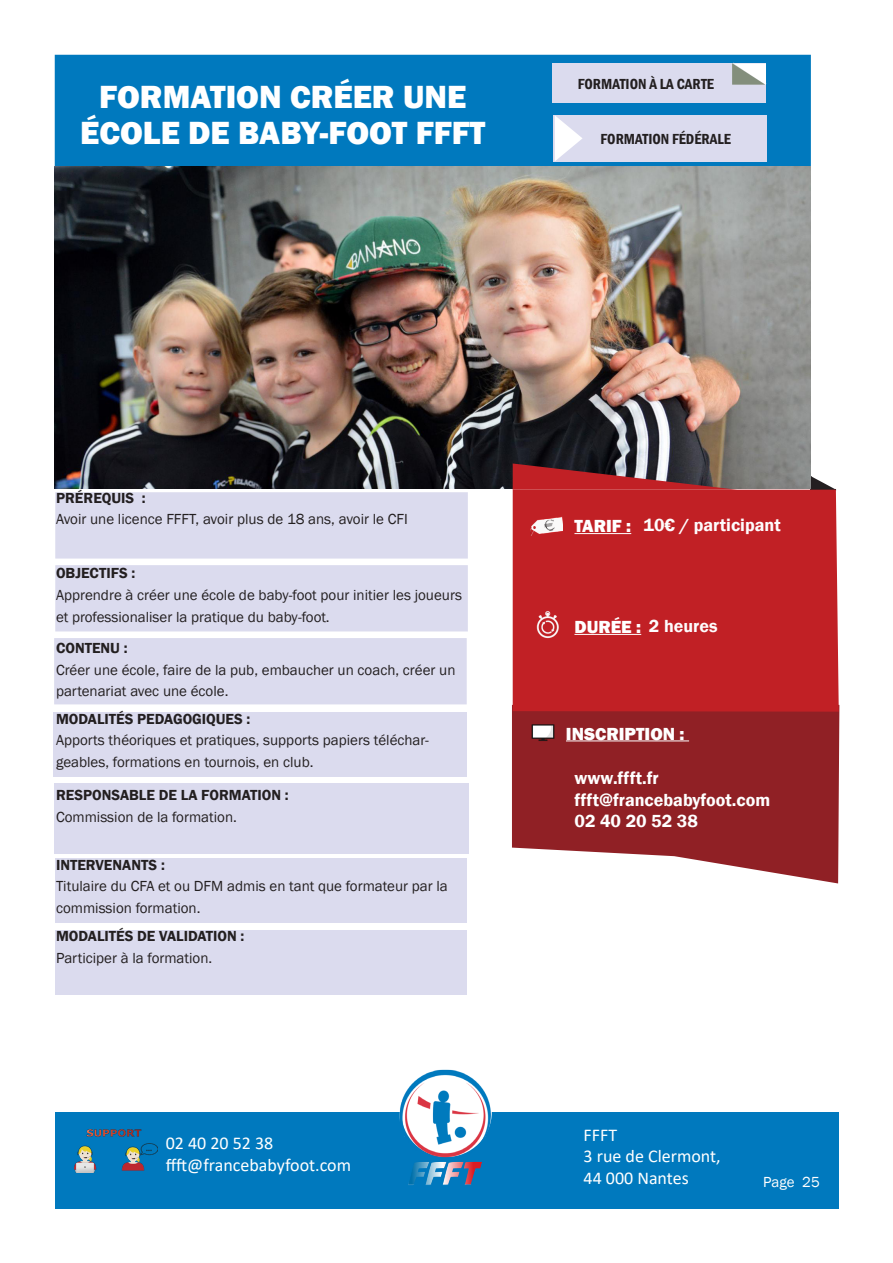
<style>
.page{position:relative;width:893px;height:1263px;background:#fff}
.page>*{position:absolute;margin:0;border:0;box-sizing:border-box;transform-origin:0 0}
.Titre_formations{font:800 33px/36px "Franklin Gothic";color:#fff;text-align:center}
.t1{font:18px/21.6px "Calibri";color:#fff}
.t2{font:600 18px/21.6px "Franklin Gothic";color:#fff}
.t3{font:600 18px "Franklin Gothic";color:#fefcfd}
.t4{font:800 18px "Franklin Gothic";color:#fff}
.Ecriture_normale{font:15px/21.6px "Franklin Gothic";color:#231f20}
.t5{font:600 15px "Franklin Gothic";color:#231f20}
.t6{font:600 condensed 15px "Franklin Gothic";color:#231f20}
.Ecriture_normale-2{font:15px "Franklin Gothic";color:#fff}
.s1{font-weight:800;color:#fff}
</style>
<div class="page">
<div style="left:55px;top:1112px;width:783px;height:96px;background:#0079be"></div>
<img style="left:75px;top:1129px;width:83px;height:44px">
<div style="left:55px;top:55px;width:756px;height:111px;background:#0079be"></div>
<div style="left:55px;top:565px;width:413px;height:66px;background:#dbdbee"></div>
<div style="left:54px;top:712px;width:413px;height:65px;background:#dbdbee"></div>
<div style="left:55px;top:783px;width:414px;height:70px;background:#dbdbee"></div>
<div style="left:55px;top:858px;width:412px;height:65px;background:#dbdbee"></div>
<svg style="left:809px;top:476px;width:28px;height:14px"></svg>
<img style="left:399px;top:1069px;width:93px;height:116px">
<svg style="left:512px;top:705px;width:327px;height:178px;background:#9e3d41"></svg>
<hr style="left:566px;top:740px;width:123px;height:1px;background:#fff">
<div style="left:513px;top:490px;width:326px;height:222px;background:#c12025"></div>
<hr style="left:574px;top:533px;width:57px;height:1px;background:#fff">
<hr style="left:574px;top:634px;width:67px;height:1px;background:#fff">
<img style="left:531px;top:515px;width:32px;height:20px">
<svg style="left:544px;top:519px;width:11px;height:12px"></svg>
<img style="left:532px;top:609px;width:31px;height:31px">
<img style="left:531px;top:720px;width:24px;height:26px">
<div style="left:55px;top:492px;width:413px;height:66px;background:#dbdbee"></div>
<div style="left:552px;top:63px;width:213px;height:40px;background:#dbdbee"></div>
<div style="left:553px;top:115px;width:214px;height:46px;background:#dbdbee"></div>
<svg style="left:555px;top:116px;width:27px;height:45px"></svg>
<div style="left:54px;top:638px;width:413px;height:66px;background:#dbdbee"></div>
<div style="left:56px;top:930px;width:411px;height:64px;background:#dbdbee"></div>
<svg style="left:732px;top:62px;width:35px;height:23px"></svg>
<img style="left:54px;top:166px;width:757px;height:323px">
<svg style="left:511px;top:460px;width:251px;height:30px;background:#834346"></svg>
<p class="Titre_formations" style="left:80px;top:79px;width:407px">FORMATION CRÉER UNE<br>ÉCOLE DE BABY-FOOT FFFT</p>
<p class="t6" style="left:578px;top:74px;width:138px">FORMATION À LA CARTE</p>
<p class="t6" style="left:600px;top:129px;width:132px">FORMATION FÉDÉRALE</p>
<p class="t5" style="left:56px;top:488px;width:91px">PRÉREQUIS :</p>
<p class="Ecriture_normale" style="left:56px;top:509px;width:353px">Avoir une licence FFFT, avoir plus de 18 ans, avoir le CFI</p>
<p class="t5" style="left:56px;top:564px;width:81px">OBJECTIFS :</p>
<p class="Ecriture_normale" style="left:56px;top:584px;width:407px">Apprendre à créer une école de baby-foot pour initier les joueurs et professionaliser la pratique du baby-foot.</p>
<p class="t5" style="left:56px;top:639px;width:73px">CONTENU :</p>
<p class="Ecriture_normale" style="left:56px;top:659px;width:401px">Créer une école, faire de la pub, embaucher un coach, créer un partenariat avec une école.</p>
<p class="t5" style="left:56px;top:709px;width:196px">MODALITÉS PEDAGOGIQUES :</p>
<p class="Ecriture_normale" style="left:56px;top:730px;width:374px">Apports théoriques et pratiques, supports papiers téléchar&shy;geables, formations en tournois, en club.</p>
<p class="t5" style="left:56px;top:786px;width:234px">RESPONSABLE DE LA FORMATION :</p>
<p class="Ecriture_normale" style="left:56px;top:806px;width:182px">Commission de la formation.</p>
<p class="t5" style="left:56px;top:855px;width:110px">INTERVENANTS :</p>
<p class="Ecriture_normale" style="left:56px;top:876px;width:393px">Titulaire du CFA et ou DFM admis en tant que formateur par la commission formation.</p>
<p class="t5" style="left:56px;top:927px;width:190px">MODALITÉS DE VALIDATION :</p>
<p class="Ecriture_normale" style="left:56px;top:947px;width:158px">Participer à la formation.</p>
<p class="t4" style="left:574px;top:514px;width:58px">TARIF :</p>
<p class="t3" style="left:644px;top:513px;width:139px">10€ / participant</p>
<p class="t3" style="left:574px;top:615px;width:145px"><span class="s1">DURÉE :</span> 2 heures</p>
<p class="t4" style="left:566px;top:722px;width:120px">INSCRIPTION :</p>
<p class="t2" style="left:574px;top:768px;width:197px">www.ffft.fr ffft@francebabyfoot.com<br>02 40 20 52 38</p>
<p class="t1" style="left:166px;top:1132px;width:187px">02 40 20 52 38 ffft@francebabyfoot.com</p>
<p class="t1" style="left:584px;top:1123px;width:139px">FFFT<br>3 rue de Clermont,<br>44 000 Nantes</p>
<p class="Ecriture_normale-2" style="left:763px;top:1172px;width:58px">Page 25</p>
</div>
